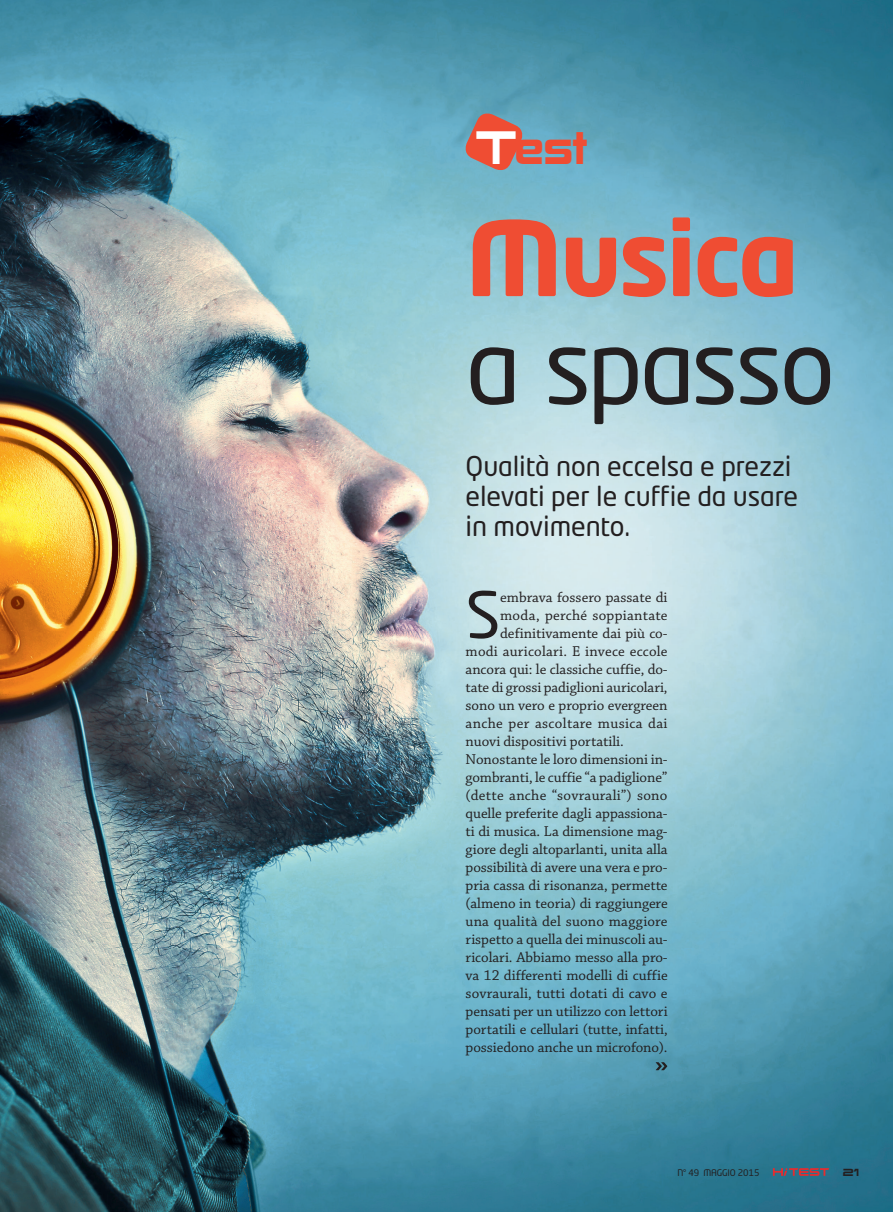
<style>
.page{position:relative;width:893px;height:1212px;background:#fff}
.page>*{position:absolute;margin:0;border:0;box-sizing:border-box;transform-origin:0 0}
.t1{font:102px "Neo Tech Pro";letter-spacing:-.035em;color:#231f20}
.t2{font:700 102px "Neo Tech Pro";letter-spacing:-.03em;color:#ef4d33}
.t3{font:63.45px "Neo Tech Pro";color:#231f20}
.t4{font:40.95px "Korataki";color:#ef4d33;scale:.85 1}
.t5{font:27px/30px "Neo Tech Pro";letter-spacing:-.005em;color:#231f20}
.t6{font:15px "Chaparral Pro";letter-spacing:-.005em;color:#231f20}
.t7{font:15px "Chaparral Pro";letter-spacing:.015em;color:#231f20}
.t8{font:15px "Chaparral Pro";letter-spacing:.02em;color:#231f20}
.t9{font:9px "Neo Tech Pro";letter-spacing:-.01em;color:#231f20}
.t10{font:9px "Korataki";color:#231f20}
.s1{color:#fff}
</style>
<div class="page">
<img style="left:0;top:0;width:893px;height:1212px">
<svg style="left:773px;top:1168px;width:56px;height:8px"></svg>
<svg style="left:462px;top:110px;width:64px;height:64px;background:#b17975"></svg>
<svg style="left:656px;top:1062px;width:11px;height:8px"></svg>
<h3 class="t4" style="left:475px;top:123px;width:134px"><span class="s1">T</span>est</h3>
<h1 class="t2" style="left:466px;top:193px;width:335px">Musica</h1>
<h1 class="t1" style="left:466px;top:304px;width:371px">a spasso</h1>
<h3 class="t5" style="left:466px;top:451px;width:334px">Qualità non eccelsa e prezzi elevati per le cuffie da usare in movimento.</h3>
<h2 class="t3" style="left:466px;top:576px;width:36px">S</h2>
<p class="t6" style="left:500px;top:589px;width:169px">embrava fossero passate di</p>
<p class="t7" style="left:500px;top:607px;width:169px">moda, perché soppiantate</p>
<p class="t6" style="left:500px;top:625px;width:169px">definitivamente dai più co-</p>
<p class="t7" style="left:466px;top:643px;width:203px">modi auricolari. E invece eccole</p>
<p class="t6" style="left:466px;top:661px;width:204px">ancora qui: le classiche cuffie, do-</p>
<p class="t6" style="left:466px;top:679px;width:203px">tate di grossi padiglioni auricolari,</p>
<p class="t6" style="left:466px;top:697px;width:203px">sono un vero e proprio evergreen</p>
<p class="t8" style="left:466px;top:715px;width:203px">anche per ascoltare musica dai</p>
<p class="t6" style="left:466px;top:733px;width:160px">nuovi dispositivi portatili.</p>
<p class="t6" style="left:466px;top:751px;width:204px">Nonostante le loro dimensioni in-</p>
<p class="t6" style="left:466px;top:769px;width:203px">gombranti, le cuffie “a padiglione”</p>
<p class="t8" style="left:466px;top:787px;width:203px">(dette anche “sovraurali”) sono</p>
<p class="t6" style="left:466px;top:805px;width:204px">quelle preferite dagli appassiona-</p>
<p class="t6" style="left:466px;top:823px;width:204px">ti di musica. La dimensione mag-</p>
<p class="t6" style="left:466px;top:841px;width:204px">giore degli altoparlanti, unita alla</p>
<p class="t6" style="left:466px;top:859px;width:203px">possibilità di avere una vera e pro-</p>
<p class="t6" style="left:466px;top:877px;width:204px">pria cassa di risonanza, permette</p>
<p class="t6" style="left:466px;top:895px;width:204px">(almeno in teoria) di raggiungere</p>
<p class="t7" style="left:466px;top:913px;width:203px">una qualità del suono maggiore</p>
<p class="t6" style="left:466px;top:931px;width:204px">rispetto a quella dei minuscoli au-</p>
<p class="t6" style="left:466px;top:949px;width:204px">ricolari. Abbiamo messo alla pro-</p>
<p class="t6" style="left:466px;top:967px;width:204px">va 12 differenti modelli di cuffie</p>
<p class="t6" style="left:466px;top:985px;width:203px">sovraurali, tutti dotati di cavo e</p>
<p class="t6" style="left:466px;top:1003px;width:204px">pensati per un utilizzo con lettori</p>
<p class="t6" style="left:466px;top:1021px;width:204px">portatili e cellulari (tutte, infatti,</p>
<p class="t6" style="left:466px;top:1039px;width:203px">possiedono anche un microfono).</p>
<p class="t9" style="left:677px;top:1167px;width:84px">N° 49 MAGGIO 2015</p>
<p class="t10" style="left:843px;top:1167px;width:18px">21</p>
</div>
